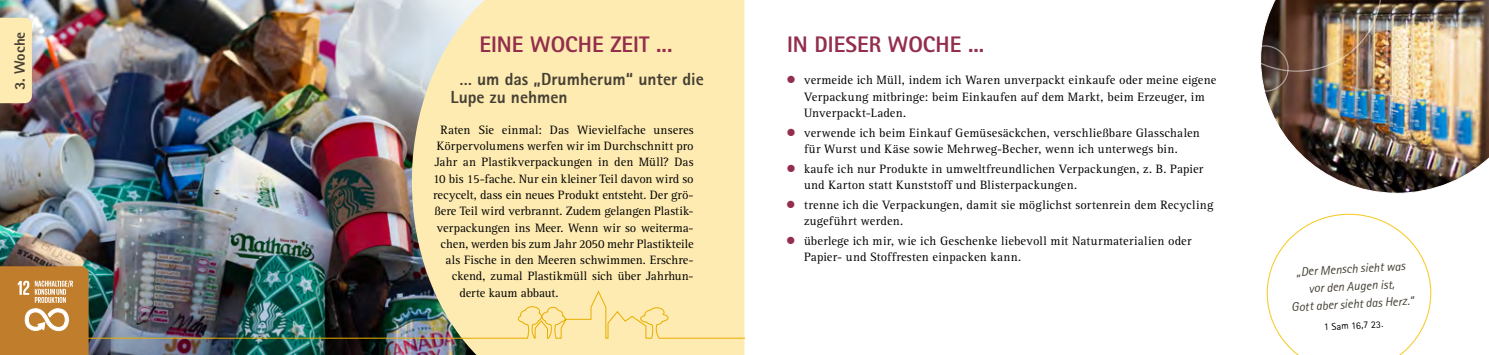
<style>
.page{position:relative;width:1489px;height:355px;background:#fff}
.page>*{position:absolute;margin:0;border:0;box-sizing:border-box;transform-origin:0 0}
.t1{font:800 22.5px "Rotis Sans Serif";color:#932e4d}
.t2{font:800 17.5px/17.5px "Rotis Sans Serif";color:#454034}
.t3{font:800 15px "Rotis Sans Serif";color:#454034}
.t4{font:12.5px/16.2px "Agfa Rotis Serif";letter-spacing:.01em;color:#000}
.t5{font:italic 12.5px/17.5px "Rotis Sans Serif";color:#454034;text-align:center}
.t6{font:12.5px "Agfa Rotis Serif";letter-spacing:-.015em;color:#000}
.t7{font:10px "Rotis Sans Serif";color:#000}
</style>
<div class="page">
<img style="left:1261px;top:0;width:227px;height:193px">
<img style="left:1260px;top:0;width:121px;height:72px">
<div style="left:1240px;top:45px;width:48px;height:47px;border:1px solid #fff;border-radius:50%"></div>
<svg style="left:1266px;top:214px;width:164px;height:140px"></svg>
<img style="left:0;top:0;width:412px;height:354px">
<div style="left:412px;top:0;width:332px;height:354px;background:#feebb1"></div>
<img style="left:89px;top:290px;width:655px;height:48px">
<div style="left:0;top:18px;width:32px;height:85px;background:#feebb1"></div>
<svg style="left:0;top:266px;width:89px;height:88px"></svg>
<p class="t3" style="left:10px;top:90px;width:60px;rotate:-90deg">3. Woche</p>
<h1 class="t1" style="left:479px;top:30px;width:194px">EINE WOCHE ZEIT ...</h1>
<h2 class="t2" style="left:450px;top:70px;width:255px;text-indent:9px">… um das „Drumherum“ unter die<br>Lupe zu nehmen</h2>
<p class="t4" style="left:440px;top:122px;width:254px">Raten Sie einmal: Das Wievielfache unseres</p>
<p class="t4" style="left:437px;top:138px;width:258px">Körpervolumens werfen wir im Durchschnitt pro</p>
<p class="t4" style="left:434px;top:154px;width:261px">Jahr an Plastikverpackungen in den Müll? Das</p>
<p class="t4" style="left:433px;top:170px;width:262px">10 bis 15-fache. Nur ein kleiner Teil davon wird so</p>
<p class="t4" style="left:433px;top:187px;width:262px">recycelt, dass ein neues Produkt entsteht. Der grö-</p>
<p class="t4" style="left:434px;top:203px;width:261px">ßere Teil wird verbrannt. Zudem gelangen Plastik-</p>
<p class="t4" style="left:437px;top:219px;width:258px">verpackungen ins Meer. Wenn wir so weiterma-</p>
<p class="t4" style="left:440px;top:235px;width:254px">chen, werden bis zum Jahr 2050 mehr Plastikteile</p>
<p class="t4" style="left:445px;top:252px;width:249px">als Fische in den Meeren schwimmen. Erschre-</p>
<p class="t4" style="left:452px;top:268px;width:243px">ckend, zumal Plastikmüll sich über Jahrhun-</p>
<p class="t6" style="left:459px;top:285px;width:101px">derte kaum abbaut.</p>
<h1 class="t1" style="left:787px;top:30px;width:199px">IN DIESER WOCHE ...</h1>
<p class="t4" style="left:804px;top:72px;width:414px">vermeide ich Müll, indem ich Waren unverpackt einkaufe oder meine eigene<br>Verpackung mitbringe: beim Einkaufen auf dem Markt, beim Erzeuger, im<br>Unverpackt-Laden.</p>
<p class="t4" style="left:804px;top:124px;width:397px">verwende ich beim Einkauf Gemüsesäckchen, verschließbare Glasschalen für Wurst und Käse sowie Mehrweg-Becher, wenn ich unterwegs bin.</p>
<p class="t4" style="left:804px;top:161px;width:401px">kaufe ich nur Produkte in umweltfreundlichen Verpackungen, z. B. Papier und Karton statt Kunststoff und Blisterpackungen.</p>
<p class="t4" style="left:804px;top:197px;width:411px">trenne ich die Verpackungen, damit sie möglichst sortenrein dem Recycling zugeführt werden.</p>
<p class="t4" style="left:804px;top:233px;width:389px">überlege ich mir, wie ich Geschenke liebevoll mit Naturmaterialien oder<br>Papier- und Stoffresten einpacken kann.</p>
<p class="t5" style="left:1288px;top:263px;width:124px;rotate:-3deg">„Der Mensch sieht was vor den Augen ist,<br>Gott aber sieht das Herz.“</p>
<p class="t7" style="left:1323px;top:321px;width:61px;rotate:-3deg">1 Sam 16,7 23.</p>
</div>
